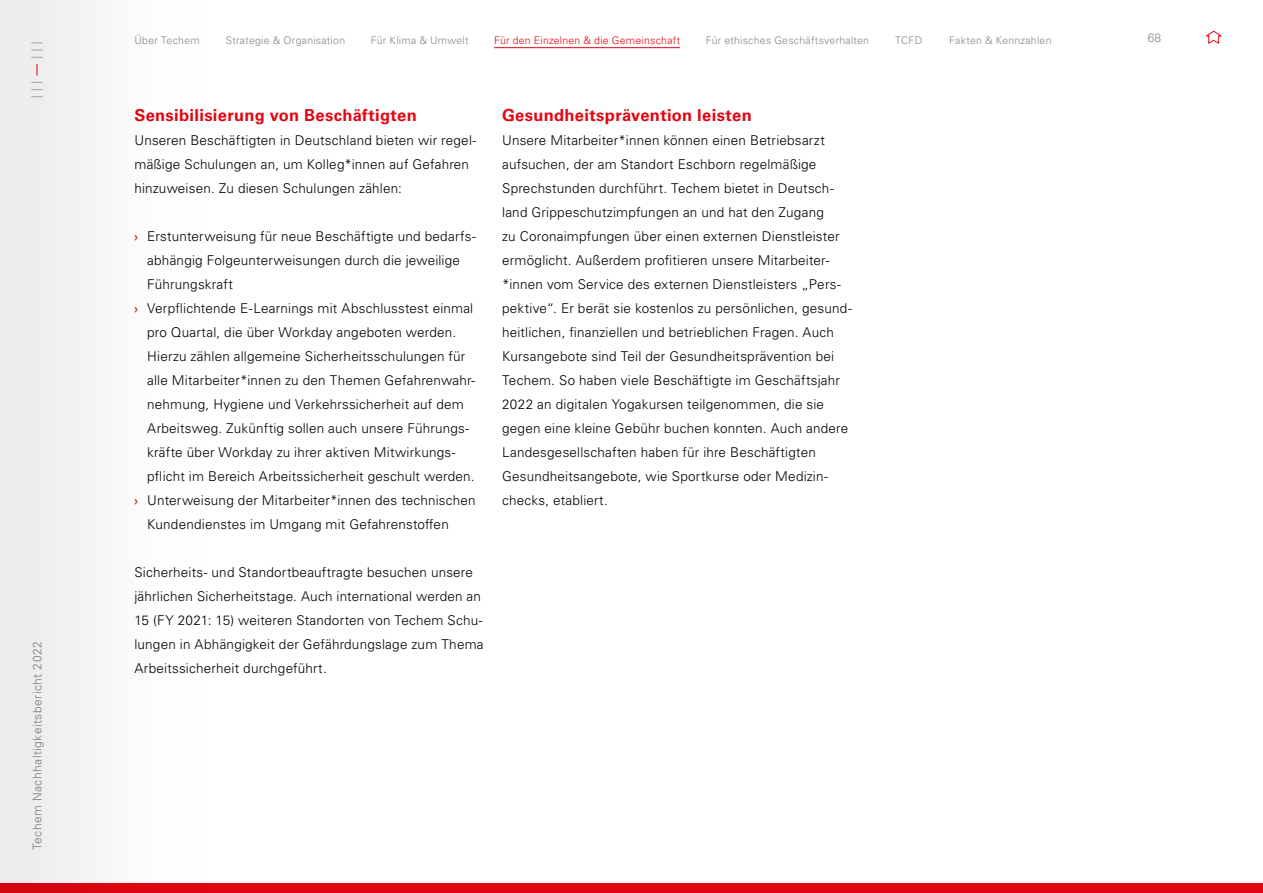
<style>
.page{position:relative;width:1263px;height:893px;background:#fff}
.page>*{position:absolute;margin:0;border:0;box-sizing:border-box;transform-origin:0 0}
.t1{font:700 16.5px "Univers LT Pro 65";letter-spacing:.02em;color:#e20613}
.t2{font:300 13.5px/24px "Univers LT Pro 45";letter-spacing:.015em;color:#000}
.t3{font:300 12px "Univers LT Pro 45";letter-spacing:.04em;color:#878787}
.t4{font:300 10.5px "Univers LT Pro 45";letter-spacing:.025em;color:#878787}
.t5{font:300 10.5px "Univers LT Pro 45";letter-spacing:.025em;color:#e20613}
.s1{font-family:"Univers LT Pro 55 Roman";font-weight:400;color:#e20613}
</style>
<div class="page">
<div style="left:0;top:883px;width:1263px;height:10px;background:#e20613"></div>
<hr style="left:494px;top:47px;width:186px;height:1px;background:#e20613">
<svg style="left:1206px;top:30px;width:16px;height:14px"></svg>
<div style="left:0;top:1px;width:209px;height:892px;background:#f5f5f5"></div>
<p class="t3" style="left:29px;top:850px;width:211px;rotate:-90deg">Techem Nachhaltigkeitsbericht 2022</p>
<p class="t4" style="left:134px;top:33px;width:67px">Über Techem</p>
<p class="t4" style="left:226px;top:33px;width:121px">Strategie &amp; Organisation</p>
<p class="t4" style="left:371px;top:33px;width:99px">Für Klima &amp; Umwelt</p>
<p class="t5" style="left:494px;top:33px;width:188px">Für den Einzelnen &amp; die Gemeinschaft</p>
<p class="t4" style="left:706px;top:33px;width:165px">Für ethisches Geschäftsverhalten</p>
<p class="t4" style="left:895px;top:33px;width:29px">TCFD</p>
<p class="t4" style="left:949px;top:33px;width:104px">Fakten &amp; Kennzahlen</p>
<p class="t1" style="left:134px;top:103px;width:284px">Sensibilisierung von Beschäftigten</p>
<p class="t2" style="left:134px;top:127px;width:343px">Unseren Beschäftigten in Deutschland bieten wir regel&shy;mäßige Schulungen an, um Kolleg*innen auf Gefahren hinzuweisen. Zu diesen Schulungen zählen:</p>
<p class="t2" style="left:134px;top:223px;width:343px"><span class="s1">›</span> Erstunterweisung für neue Beschäftigte und bedarfs-</p>
<p class="t2" style="left:147px;top:247px;width:314px">abhängig Folgeunterweisungen durch die jeweilige</p>
<p class="t2" style="left:147px;top:271px;width:87px">Führungskraft</p>
<p class="t2" style="left:134px;top:295px;width:340px"><span class="s1">›</span> Verpflichtende E-Learnings mit Abschlusstest einmal</p>
<p class="t2" style="left:147px;top:319px;width:311px">pro Quartal, die über Workday angeboten werden.</p>
<p class="t2" style="left:147px;top:343px;width:320px">Hierzu zählen allgemeine Sicherheitsschulungen für</p>
<p class="t2" style="left:147px;top:367px;width:330px">alle Mitarbeiter*innen zu den Themen Gefahrenwahr-</p>
<p class="t2" style="left:147px;top:391px;width:318px">nehmung, Hygiene und Verkehrssicherheit auf dem</p>
<p class="t2" style="left:147px;top:415px;width:324px">Arbeitsweg. Zukünftig sollen auch unsere Führungs-</p>
<p class="t2" style="left:147px;top:439px;width:310px">kräfte über Workday zu ihrer aktiven Mitwirkungs-</p>
<p class="t2" style="left:147px;top:463px;width:329px">pflicht im Bereich Arbeitssicherheit geschult werden.</p>
<p class="t2" style="left:134px;top:487px;width:343px"><span class="s1">›</span> Unterweisung der Mitarbeiter*innen des technischen</p>
<p class="t2" style="left:147px;top:511px;width:303px">Kundendienstes im Umgang mit Gefahrenstoffen</p>
<p class="t2" style="left:134px;top:559px;width:351px">Sicherheits- und Standortbeauftragte besuchen unsere jährlichen Sicherheitstage. Auch international werden an 15 (FY 2021: 15) weiteren Standorten von Techem Schu&shy;lungen in Abhängigkeit der Gefährdungslage zum Thema Arbeitssicherheit durchgeführt.</p>
<p class="t1" style="left:502px;top:103px;width:251px">Gesundheitsprävention leisten</p>
<p class="t2" style="left:502px;top:127px;width:351px">Unsere Mitarbeiter*innen können einen Betriebsarzt aufsuchen, der am Standort Eschborn regelmäßige Sprechstunden durchführt. Techem bietet in Deutsch&shy;land Grippeschutzimpfungen an und hat den Zugang<br>zu Coronaimpfungen über einen externen Dienstleister ermöglicht. Außerdem profitieren unsere Mitarbeiter-*innen vom Service des externen Dienstleisters „Pers&shy;pektive“. Er berät sie kostenlos zu persönlichen, gesund&shy;heitlichen, finanziellen und betrieblichen Fragen. Auch Kursangebote sind Teil der Gesundheitsprävention bei Techem. So haben viele Beschäftigte im Geschäftsjahr 2022 an digitalen Yogakursen teilgenommen, die sie gegen eine kleine Gebühr buchen konnten. Auch andere Landesgesellschaften haben für ihre Beschäftigten Gesundheitsangebote, wie Sportkurse oder Medizin&shy;checks, etabliert.</p>
<p class="t3" style="left:1148px;top:30px;width:15px">68</p>
</div>
